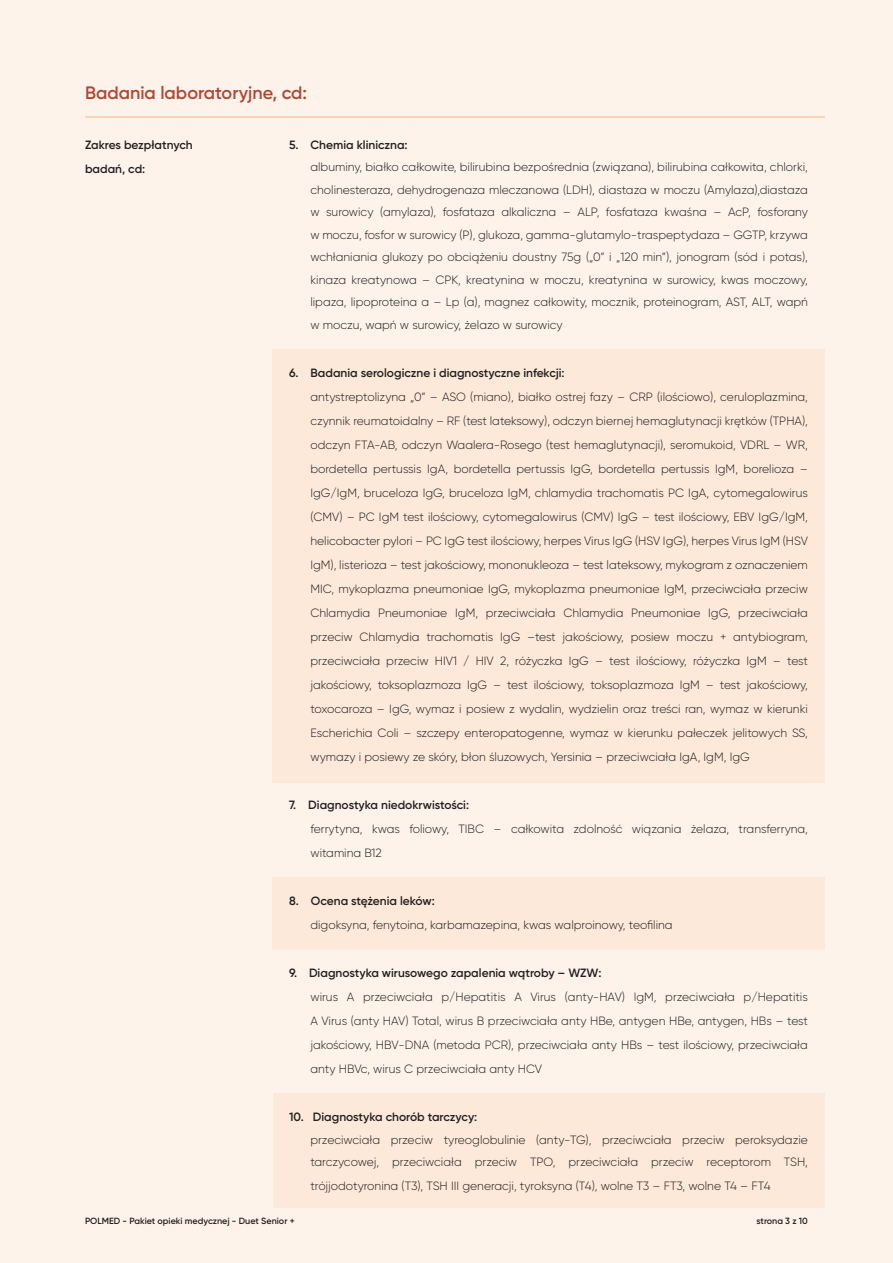
<style>
.page{position:relative;width:893px;height:1263px;background:#fef3eb}
.page>*{position:absolute;margin:0;border:0;box-sizing:border-box;transform-origin:0 0}
.t1{font:600 18px "Gilroy";color:#b14735}
.t2{font:300 12px/24px "Gilroy";color:#231f20;text-align:justify}
.t3{font:600 12px/24px "Gilroy";color:#231f20}
.t4{font:600 9px "Gilroy";color:#231f20}
</style>
<div class="page">
<div style="left:273px;top:1093px;width:552px;height:115px;background:#fde9d9"></div>
<div style="left:272px;top:877px;width:553px;height:72px;background:#fde9d9"></div>
<div style="left:272px;top:349px;width:553px;height:433px;background:#fde9d9"></div>
<hr style="left:85px;top:116px;width:740px;height:2px;background:#f68d38">
<h1 class="t1" style="left:85px;top:82px;width:224px">Badania laboratoryjne, cd:</h1>
<p class="t3" style="left:85px;top:133px;width:109px">Zakres bezpłatnych badań, cd:</p>
<p class="t3" style="left:289px;top:133px;width:120px">5. Chemia kliniczna:</p>
<p class="t2" style="left:310px;top:156px;width:499px;line-height:22.5px">albuminy, białko całkowite, bilirubina bezpośrednia (związana), bilirubina całkowita, chlorki, cholinesteraza, dehydrogenaza mleczanowa (LDH), diastaza w moczu (Amylaza),diastaza w surowicy (amylaza), fosfataza alkaliczna – ALP, fosfataza kwaśna – AcP, fosforany w moczu, fosfor w surowicy (P), glukoza, gamma-glutamylo-traspeptydaza – GGTP, krzywa wchłaniania glukozy po obciążeniu doustny 75g („0” i „120 min”), jonogram (sód i potas), kinaza kreatynowa – CPK, kreatynina w moczu, kreatynina w surowicy, kwas moczowy, lipaza, lipoproteina a – Lp (a), magnez całkowity, mocznik, proteinogram, AST, ALT, wapń w moczu, wapń w surowicy, żelazo w surowicy</p>
<p class="t3" style="left:289px;top:361px;width:277px">6. Badania serologiczne i diagnostyczne infekcji:</p>
<p class="t2" style="left:310px;top:385px;width:499px">antystreptolizyna „0” – ASO (miano), białko ostrej fazy – CRP (ilościowo), ceruloplazmina, czynnik reumatoidalny – RF (test lateksowy), odczyn biernej hemaglutynacji krętków (TPHA), odczyn FTA-AB, odczyn Waalera-Rosego (test hemaglutynacji), seromukoid, VDRL – WR, bordetella pertussis IgA, bordetella pertussis IgG, bordetella pertussis IgM, borelioza – IgG/IgM, bruceloza IgG, bruceloza IgM, chlamydia trachomatis PC IgA, cytomegalowirus (CMV) – PC IgM test ilościowy, cytomegalowirus (CMV) IgG – test ilościowy, EBV IgG/IgM, helicobacter pylori – PC IgG test ilościowy, herpes Virus IgG (HSV IgG), herpes Virus IgM (HSV IgM), listerioza – test jakościowy, mononukleoza – test lateksowy, mykogram z oznaczeniem MIC, mykoplazma pneumoniae IgG, mykoplazma pneumoniae IgM, przeciwciała przeciw Chlamydia Pneumoniae IgM, przeciwciała Chlamydia Pneumoniae IgG, przeciwciała przeciw Chlamydia trachomatis IgG –test jakościowy, posiew moczu + antybiogram, przeciwciała przeciw HIV1 / HIV 2, różyczka IgG – test ilościowy, różyczka IgM – test jakościowy, toksoplazmoza IgG – test ilościowy, toksoplazmoza IgM – test jakościowy, toxocaroza – IgG, wymaz i posiew z wydalin, wydzielin oraz treści ran, wymaz w kierunki Escherichia Coli – szczepy enteropatogenne, wymaz w kierunku pałeczek jelitowych SS, wymazy i posiewy ze skóry, błon śluzowych, Yersinia – przeciwciała IgA, IgM, IgG</p>
<p class="t3" style="left:289px;top:793px;width:181px">7. Diagnostyka niedokrwistości:</p>
<p class="t2" style="left:310px;top:817px;width:499px">ferrytyna, kwas foliowy, TIBC – całkowita zdolność wiązania żelaza, transferryna, witamina B12</p>
<p class="t3" style="left:289px;top:889px;width:147px">8. Ocena stężenia leków:</p>
<p class="t2" style="left:310px;top:913px;width:364px">digoksyna, fenytoina, karbamazepina, kwas walproinowy, teofilina</p>
<p class="t3" style="left:289px;top:961px;width:314px">9. Diagnostyka wirusowego zapalenia wątroby – WZW:</p>
<p class="t2" style="left:310px;top:985px;width:499px">wirus A przeciwciała p/Hepatitis A Virus (anty-HAV) IgM, przeciwciała p/Hepatitis A Virus (anty HAV) Total, wirus B przeciwciała anty HBe, antygen HBe, antygen, HBs – test jakościowy, HBV-DNA (metoda PCR), przeciwciała anty HBs – test ilościowy, przeciwciała anty HBVc, wirus C przeciwciała anty HCV</p>
<p class="t3" style="left:289px;top:1105px;width:190px">10. Diagnostyka chorób tarczycy:</p>
<p class="t2" style="left:310px;top:1128px;width:499px;line-height:22.5px">przeciwciała przeciw tyreoglobulinie (anty-TG), przeciwciała przeciw peroksydazie tarczycowej, przeciwciała przeciw TPO, przeciwciała przeciw receptorom TSH,</p>
<p class="t2" style="left:310px;top:1174px;width:462px">trójjodotyronina (T3), TSH III generacji, tyroksyna (T4), wolne T3 – FT3, wolne T4 – FT4</p>
<p class="t4" style="left:85px;top:1215px;width:211px">POLMED - Pakiet opieki medycznej - Duet Senior +</p>
<p class="t4" style="left:757px;top:1215px;width:53px">strona 3 z 10</p>
</div>
